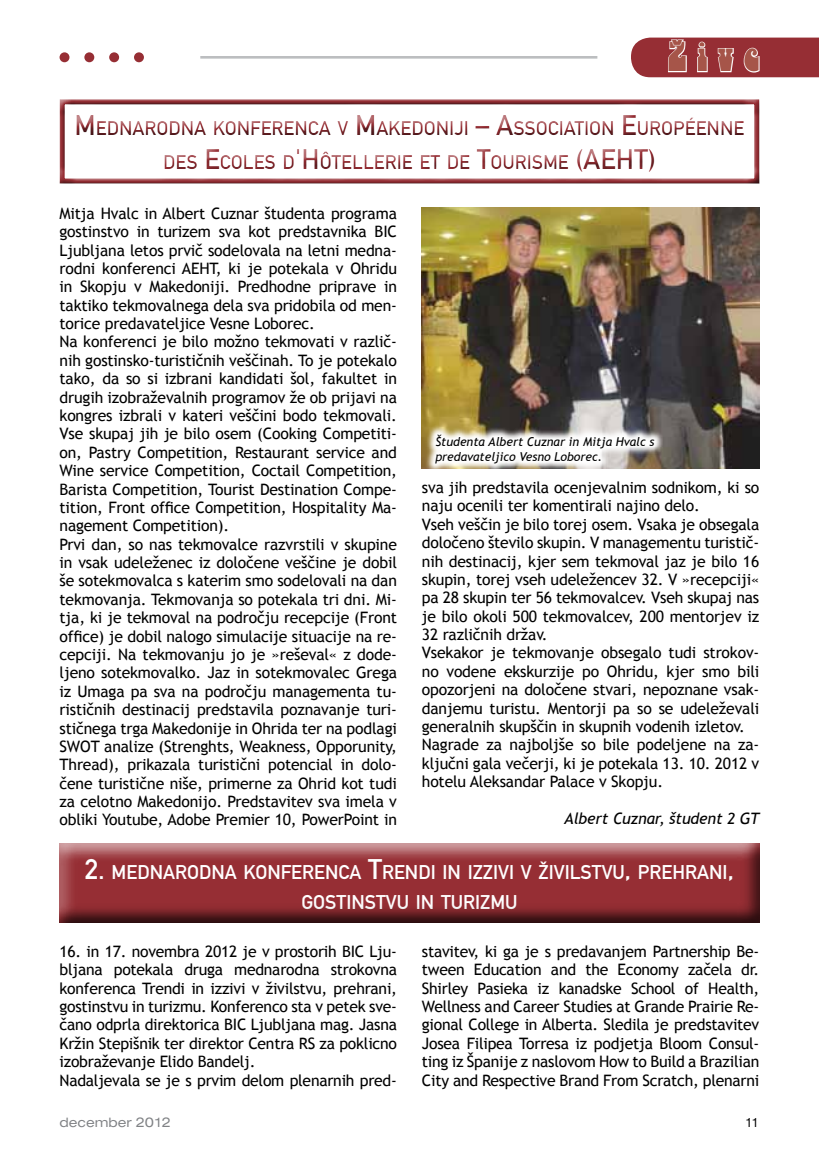
<style>
.page{position:relative;width:819px;height:1166px;background:#fff}
.page>*{position:absolute;margin:0;border:0;box-sizing:border-box;transform-origin:0 0}
.t1{font:43.75px "Bottleneck PEE";color:#a65549}
.t2{font:19.6px/33.6px "DIN Mittelschrift LTCE";color:#962e34;text-align:center}
.t3{font:19.6px/29.8px "DIN Mittelschrift LTCE";color:#fff;text-align:center}
.t4{font:15.75px/18.4px "Trebuchet MS";letter-spacing:-.01em;color:#000}
.t5{font:italic 15.75px "Trebuchet MS";letter-spacing:-.01em;color:#000}
.t6{font:14px "Nimbus San DEE Regu Exte";color:#808285}
.t7{font:14px "Nimbus San DEE";color:#000}
.t8{font:italic 12.25px/15.8px "Trebuchet MS";color:#000}
.s1{font-size:28px}
</style>
<div class="page">
<div style="left:60px;top:52px;width:9px;height:10px;background:#962e34;border-radius:50%"></div>
<div style="left:84px;top:52px;width:10px;height:10px;background:#962e34;border-radius:50%"></div>
<div style="left:109px;top:52px;width:10px;height:10px;background:#962e34;border-radius:50%"></div>
<div style="left:134px;top:52px;width:10px;height:10px;background:#962e34;border-radius:50%"></div>
<hr style="left:200px;top:56px;width:397px;height:3px;background:#bcbec0">
<svg style="left:631px;top:38px;width:188px;height:39px;background:#a1454a"></svg>
<div style="left:58px;top:98px;width:714px;height:87px;background:#000;opacity:.75"></div>
<div style="left:59px;top:843px;width:703px;height:80px;background:#000;opacity:.75"></div>
<img style="left:422px;top:207px;width:337px;height:262px">
<img style="left:423px;top:423px;width:239px;height:46px">
<h1 class="t1" style="left:668px;top:35px;width:92px">Živc</h1>
<p class="t2" style="left:75px;top:112px;width:671px"><span class="s1">M</span>EDNARODNA KONFERENCA V <span class="s1">M</span>AKEDONIJI <span class="s1">– A</span>SSOCIATION <span class="s1">E</span>UROPÉENNE<br>DES <span class="s1">E</span>COLES D<span class="s1">'H</span>ÔTELLERIE ET DE <span class="s1">T</span>OURISME <span class="s1">(AEHT)</span></p>
<p class="t4" style="left:60px;top:204px;width:339px">Mitja Hvalc in Albert Cuznar študenta programa gostinstvo in turizem sva kot predstavnika BIC Ljubljana letos prvič sodelovala na letni medna&shy;rodni konferenci AEHT, ki je potekala v Ohridu in Skopju v Makedoniji. Predhodne priprave in taktiko tekmovalnega dela sva pridobila od men&shy;torice predavateljice Vesne Loborec.<br>Na konferenci je bilo možno tekmovati v različ&shy;nih gostinsko-turističnih veščinah. To je potekalo tako, da so si izbrani kandidati šol, fakultet in drugih izobraževalnih programov že ob prijavi na kongres izbrali v kateri veščini bodo tekmovali.<br>Vse skupaj jih je bilo osem (Cooking Competiti&shy;on, Pastry Competition, Restaurant service and Wine service Competition, Coctail Competition, Barista Competition, Tourist Destination Compe&shy;tition, Front office Competition, Hospitality Ma&shy;nagement Competition).<br>Prvi dan, so nas tekmovalce razvrstili v skupine in vsak udeleženec iz določene veščine je dobil še sotekmovalca s katerim smo sodelovali na dan tekmovanja. Tekmovanja so potekala tri dni. Mi&shy;tja, ki je tekmoval na področju recepcije (Front office) je dobil nalogo simulacije situacije na re&shy;cepciji. Na tekmovanju jo je »reševal« z dode&shy;ljeno sotekmovalko. Jaz in sotekmovalec Grega iz Umaga pa sva na področju managementa tu&shy;rističnih destinacij predstavila poznavanje turi&shy;stičnega trga Makedonije in Ohrida ter na podlagi SWOT analize (Strenghts, Weakness, Opporunity, Thread), prikazala turistični potencial in dolo&shy;čene turistične niše, primerne za Ohrid kot tudi za celotno Makedonijo. Predstavitev sva imela v obliki Youtube, Adobe Premier 10, PowerPoint in</p>
<p class="t8" style="left:435px;top:433px;width:221px">Študenta Albert Cuznar in Mitja Hvalc s predavateljico Vesno Loborec.</p>
<p class="t4" style="left:422px;top:478px;width:339px">sva jih predstavila ocenjevalnim sodnikom, ki so naju ocenili ter komentirali najino delo.<br>Vseh veščin je bilo torej osem. Vsaka je obsegala določeno število skupin. V managementu turistič&shy;nih destinacij, kjer sem tekmoval jaz je bilo 16 skupin, torej vseh udeležencev 32. V »recepciji« pa 28 skupin ter 56 tekmovalcev. Vseh skupaj nas je bilo okoli 500 tekmovalcev, 200 mentorjev iz 32 različnih držav.<br>Vsekakor je tekmovanje obsegalo tudi strokov&shy;no vodene ekskurzije po Ohridu, kjer smo bili opozorjeni na določene stvari, nepoznane vsak&shy;danjemu turistu. Mentorji pa so se udeleževali generalnih skupščin in skupnih vodenih izletov.<br>Nagrade za najboljše so bile podeljene na za&shy;ključni gala večerji, ki je potekala 13. 10. 2012 v hotelu Aleksandar Palace v Skopju.</p>
<p class="t5" style="left:564px;top:809px;width:197px">Albert Cuznar, študent 2 GT</p>
<p class="t3" style="left:85px;top:857px;width:651px"><span class="s1">2.</span> MEDNARODNA KONFERENCA <span class="s1">T</span>RENDI IN IZZIVI V ŽIVILSTVU<span class="s1">,</span> PREHRANI<span class="s1">,<br></span>GOSTINSTVU IN TURIZMU</p>
<p class="t4" style="left:60px;top:942px;width:339px">16. in 17. novembra 2012 je v prostorih BIC Lju&shy;bljana potekala druga mednarodna strokovna konferenca Trendi in izzivi v živilstvu, prehrani, gostinstvu in turizmu. Konferenco sta v petek sve&shy;čano odprla direktorica BIC Ljubljana mag. Jasna Kržin Stepišnik ter direktor Centra RS za poklicno izobraževanje Elido Bandelj.<br>Nadaljevala se je s prvim delom plenarnih pred-</p>
<p class="t4" style="left:422px;top:942px;width:339px;text-align:justify">stavitev, ki ga je s predavanjem Partnership Be&shy;tween Education and the Economy začela dr.<br>Shirley Pasieka iz kanadske School of Health, Wellness and Career Studies at Grande Prairie Re&shy;gional College in Alberta. Sledila je predstavitev Josea Filipea Torresa iz podjetja Bloom Consul&shy;ting iz Španije z naslovom How to Build a Brazilian City and Respective Brand From Scratch, plenarni</p>
<p class="t6" style="left:60px;top:1114px;width:112px">december 2012</p>
<p class="t7" style="left:744px;top:1114px;width:16px">11</p>
</div>
